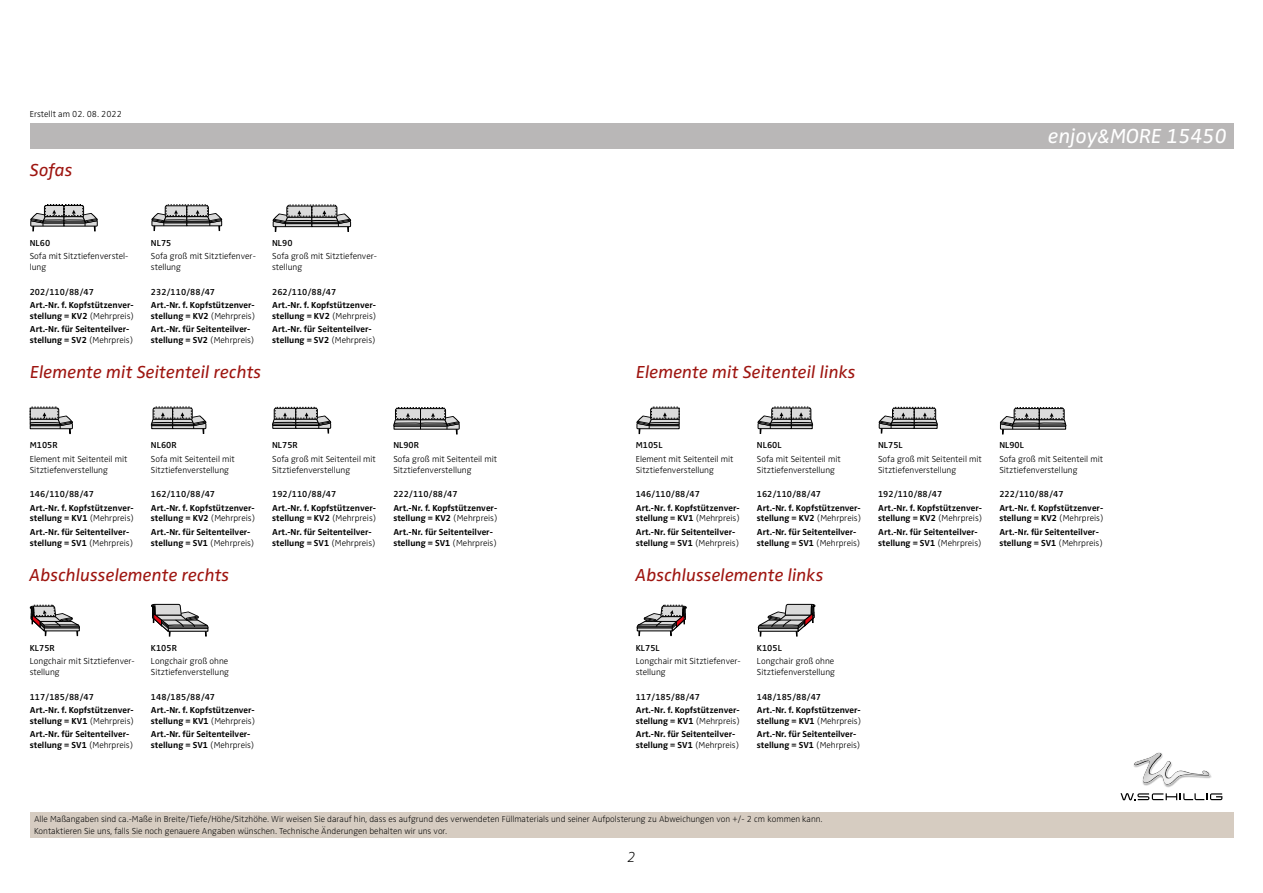
<style>
.page{position:relative;width:1263px;height:893px;background:#fff}
.page>*{position:absolute;margin:0;border:0;box-sizing:border-box;transform-origin:0 0}
.t1{font:italic 21px "Zwo Pro";color:#fff}
.t2{font:italic 18px "Zwo Pro";color:#9e1510}
.t3{font:italic 300 expanded 15px "Zwo Pro";color:#000}
.t4{font:700 9px/10.8px "Zwo Pro";color:#000}
.t5{font:300 9px/10.8px "Zwo Pro";color:#000}
.t6{font:600 9px "Zwo Pro";color:#000}
.t7{font:300 expanded 9px/12px "Zwo Pro";color:#000}
.s1{font-weight:300}
</style>
<div class="page">
<div style="left:30px;top:123px;width:1203px;height:26px;background:#b9b7b7"></div>
<div style="left:30px;top:812px;width:1203px;height:26px;background:#d6ccc1"></div>
<svg style="left:30px;top:204px;width:68px;height:27px"></svg>
<svg style="left:152px;top:205px;width:70px;height:26px"></svg>
<svg style="left:273px;top:205px;width:78px;height:27px"></svg>
<svg style="left:30px;top:407px;width:43px;height:27px"></svg>
<svg style="left:151px;top:407px;width:55px;height:27px"></svg>
<svg style="left:272px;top:407px;width:59px;height:26px"></svg>
<svg style="left:393px;top:407px;width:66px;height:27px"></svg>
<svg style="left:637px;top:407px;width:42px;height:27px"></svg>
<svg style="left:758px;top:407px;width:55px;height:27px"></svg>
<svg style="left:879px;top:407px;width:59px;height:26px"></svg>
<svg style="left:1000px;top:407px;width:66px;height:27px"></svg>
<svg style="left:30px;top:605px;width:50px;height:31px"></svg>
<svg style="left:151px;top:604px;width:57px;height:32px"></svg>
<svg style="left:637px;top:605px;width:49px;height:31px"></svg>
<svg style="left:758px;top:604px;width:57px;height:32px"></svg>
<img style="left:1144px;top:776px;width:68px;height:12px">
<svg style="left:1133px;top:752px;width:78px;height:33px"></svg>
<img style="left:1134px;top:753px;width:75px;height:31px">
<svg style="left:1120px;top:793px;width:102px;height:7px"></svg>
<p class="t5" style="left:30px;top:109px;width:94px">Erstellt am 02. 08. 2022</p>
<h2 class="t2" style="left:30px;top:159px;width:44px">Sofas</h2>
<p class="t6" style="left:30px;top:237px;width:22px">NL60</p>
<p class="t5" style="left:30px;top:251px;width:100px">Sofa mit Sitztiefenverstel&shy;lung</p>
<p class="t4" style="left:30px;top:300px;width:106px">Art.-Nr. f. Kopfstützenver&shy;stellung = KV2 <span class="s1">(Mehrpreis)</span></p>
<p class="t4" style="left:30px;top:324px;width:105px">Art.-Nr. für Seitenteilver&shy;stellung = SV2 <span class="s1">(Mehrpreis)</span></p>
<p class="t6" style="left:30px;top:286px;width:66px">202/110/88/47</p>
<p class="t6" style="left:151px;top:237px;width:22px">NL75</p>
<p class="t5" style="left:151px;top:251px;width:106px">Sofa groß mit Sitztiefenver&shy;stellung</p>
<p class="t4" style="left:151px;top:300px;width:106px">Art.-Nr. f. Kopfstützenver&shy;stellung = KV2 <span class="s1">(Mehrpreis)</span></p>
<p class="t4" style="left:151px;top:324px;width:105px">Art.-Nr. für Seitenteilver&shy;stellung = SV2 <span class="s1">(Mehrpreis)</span></p>
<p class="t6" style="left:151px;top:286px;width:66px">232/110/88/47</p>
<p class="t6" style="left:272px;top:237px;width:22px">NL90</p>
<p class="t5" style="left:272px;top:251px;width:106px">Sofa groß mit Sitztiefenver&shy;stellung</p>
<p class="t4" style="left:272px;top:300px;width:106px">Art.-Nr. f. Kopfstützenver&shy;stellung = KV2 <span class="s1">(Mehrpreis)</span></p>
<p class="t4" style="left:272px;top:324px;width:105px">Art.-Nr. für Seitenteilver&shy;stellung = SV2 <span class="s1">(Mehrpreis)</span></p>
<p class="t6" style="left:272px;top:286px;width:66px">262/110/88/47</p>
<h2 class="t2" style="left:30px;top:362px;width:233px">Elemente mit Seitenteil rechts</h2>
<h2 class="t2" style="left:636px;top:362px;width:221px">Elemente mit Seitenteil links</h2>
<h1 class="t1" style="left:1048px;top:124px;width:180px">enjoy&amp;MORE 15450</h1>
<p class="t6" style="left:30px;top:440px;width:29px">M105R</p>
<p class="t5" style="left:30px;top:454px;width:99px">Element mit Seitenteil mit<br>Sitztiefenverstellung</p>
<p class="t4" style="left:30px;top:502px;width:106px">Art.-Nr. f. Kopfstützenver&shy;stellung = KV1 <span class="s1">(Mehrpreis)</span></p>
<p class="t4" style="left:30px;top:527px;width:105px">Art.-Nr. für Seitenteilver&shy;stellung = SV1 <span class="s1">(Mehrpreis)</span></p>
<p class="t6" style="left:30px;top:489px;width:66px">146/110/88/47</p>
<p class="t6" style="left:151px;top:440px;width:27px">NL60R</p>
<p class="t5" style="left:151px;top:454px;width:85px">Sofa mit Seitenteil mit<br>Sitztiefenverstellung</p>
<p class="t4" style="left:151px;top:502px;width:106px">Art.-Nr. f. Kopfstützenver&shy;stellung = KV2 <span class="s1">(Mehrpreis)</span></p>
<p class="t4" style="left:151px;top:527px;width:105px">Art.-Nr. für Seitenteilver&shy;stellung = SV1 <span class="s1">(Mehrpreis)</span></p>
<p class="t6" style="left:151px;top:489px;width:66px">162/110/88/47</p>
<p class="t6" style="left:272px;top:440px;width:27px">NL75R</p>
<p class="t5" style="left:272px;top:454px;width:105px">Sofa groß mit Seitenteil mit<br>Sitztiefenverstellung</p>
<p class="t4" style="left:272px;top:502px;width:106px">Art.-Nr. f. Kopfstützenver&shy;stellung = KV2 <span class="s1">(Mehrpreis)</span></p>
<p class="t4" style="left:272px;top:527px;width:105px">Art.-Nr. für Seitenteilver&shy;stellung = SV1 <span class="s1">(Mehrpreis)</span></p>
<p class="t6" style="left:272px;top:489px;width:66px">192/110/88/47</p>
<p class="t6" style="left:393px;top:440px;width:27px">NL90R</p>
<p class="t5" style="left:393px;top:454px;width:105px">Sofa groß mit Seitenteil mit<br>Sitztiefenverstellung</p>
<p class="t4" style="left:393px;top:502px;width:106px">Art.-Nr. f. Kopfstützenver&shy;stellung = KV2 <span class="s1">(Mehrpreis)</span></p>
<p class="t4" style="left:393px;top:527px;width:105px">Art.-Nr. für Seitenteilver&shy;stellung = SV1 <span class="s1">(Mehrpreis)</span></p>
<p class="t6" style="left:393px;top:489px;width:66px">222/110/88/47</p>
<p class="t6" style="left:636px;top:440px;width:28px">M105L</p>
<p class="t5" style="left:636px;top:454px;width:99px">Element mit Seitenteil mit<br>Sitztiefenverstellung</p>
<p class="t4" style="left:636px;top:502px;width:106px">Art.-Nr. f. Kopfstützenver&shy;stellung = KV1 <span class="s1">(Mehrpreis)</span></p>
<p class="t4" style="left:636px;top:527px;width:105px">Art.-Nr. für Seitenteilver&shy;stellung = SV1 <span class="s1">(Mehrpreis)</span></p>
<p class="t6" style="left:636px;top:489px;width:66px">146/110/88/47</p>
<p class="t6" style="left:757px;top:440px;width:26px">NL60L</p>
<p class="t5" style="left:757px;top:454px;width:85px">Sofa mit Seitenteil mit<br>Sitztiefenverstellung</p>
<p class="t4" style="left:757px;top:502px;width:106px">Art.-Nr. f. Kopfstützenver&shy;stellung = KV2 <span class="s1">(Mehrpreis)</span></p>
<p class="t4" style="left:757px;top:527px;width:105px">Art.-Nr. für Seitenteilver&shy;stellung = SV1 <span class="s1">(Mehrpreis)</span></p>
<p class="t6" style="left:757px;top:489px;width:66px">162/110/88/47</p>
<p class="t6" style="left:878px;top:440px;width:26px">NL75L</p>
<p class="t5" style="left:878px;top:454px;width:105px">Sofa groß mit Seitenteil mit<br>Sitztiefenverstellung</p>
<p class="t4" style="left:878px;top:502px;width:106px">Art.-Nr. f. Kopfstützenver&shy;stellung = KV2 <span class="s1">(Mehrpreis)</span></p>
<p class="t4" style="left:878px;top:527px;width:105px">Art.-Nr. für Seitenteilver&shy;stellung = SV1 <span class="s1">(Mehrpreis)</span></p>
<p class="t6" style="left:878px;top:489px;width:66px">192/110/88/47</p>
<p class="t6" style="left:999px;top:440px;width:26px">NL90L</p>
<p class="t5" style="left:999px;top:454px;width:105px">Sofa groß mit Seitenteil mit<br>Sitztiefenverstellung</p>
<p class="t4" style="left:999px;top:502px;width:106px">Art.-Nr. f. Kopfstützenver&shy;stellung = KV2 <span class="s1">(Mehrpreis)</span></p>
<p class="t4" style="left:999px;top:527px;width:105px">Art.-Nr. für Seitenteilver&shy;stellung = SV1 <span class="s1">(Mehrpreis)</span></p>
<p class="t6" style="left:999px;top:489px;width:66px">222/110/88/47</p>
<h2 class="t2" style="left:29px;top:564px;width:202px">Abschlusselemente rechts</h2>
<h2 class="t2" style="left:635px;top:564px;width:190px">Abschlusselemente links</h2>
<p class="t6" style="left:30px;top:642px;width:27px">KL75R</p>
<p class="t5" style="left:30px;top:656px;width:107px">Longchair mit Sitztiefenver&shy;stellung</p>
<p class="t4" style="left:30px;top:705px;width:106px">Art.-Nr. f. Kopfstützenver&shy;stellung = KV1 <span class="s1">(Mehrpreis)</span></p>
<p class="t4" style="left:30px;top:729px;width:105px">Art.-Nr. für Seitenteilver&shy;stellung = SV1 <span class="s1">(Mehrpreis)</span></p>
<p class="t6" style="left:30px;top:691px;width:66px">117/185/88/47</p>
<p class="t6" style="left:151px;top:642px;width:27px">K105R</p>
<p class="t5" style="left:151px;top:656px;width:80px">Longchair groß ohne<br>Sitztiefenverstellung</p>
<p class="t4" style="left:151px;top:705px;width:106px">Art.-Nr. f. Kopfstützenver&shy;stellung = KV1 <span class="s1">(Mehrpreis)</span></p>
<p class="t4" style="left:151px;top:729px;width:105px">Art.-Nr. für Seitenteilver&shy;stellung = SV1 <span class="s1">(Mehrpreis)</span></p>
<p class="t6" style="left:151px;top:691px;width:66px">148/185/88/47</p>
<p class="t6" style="left:636px;top:642px;width:26px">KL75L</p>
<p class="t5" style="left:636px;top:656px;width:107px">Longchair mit Sitztiefenver&shy;stellung</p>
<p class="t4" style="left:636px;top:705px;width:106px">Art.-Nr. f. Kopfstützenver&shy;stellung = KV1 <span class="s1">(Mehrpreis)</span></p>
<p class="t4" style="left:636px;top:729px;width:105px">Art.-Nr. für Seitenteilver&shy;stellung = SV1 <span class="s1">(Mehrpreis)</span></p>
<p class="t6" style="left:636px;top:691px;width:66px">117/185/88/47</p>
<p class="t6" style="left:757px;top:642px;width:26px">K105L</p>
<p class="t5" style="left:757px;top:656px;width:80px">Longchair groß ohne<br>Sitztiefenverstellung</p>
<p class="t4" style="left:757px;top:705px;width:106px">Art.-Nr. f. Kopfstützenver&shy;stellung = KV1 <span class="s1">(Mehrpreis)</span></p>
<p class="t4" style="left:757px;top:729px;width:105px">Art.-Nr. für Seitenteilver&shy;stellung = SV1 <span class="s1">(Mehrpreis)</span></p>
<p class="t6" style="left:757px;top:691px;width:66px">148/185/88/47</p>
<p class="t7" style="left:34px;top:814px;width:790px">Alle Maßangaben sind ca.-Maße in Breite/Tiefe/Höhe/Sitzhöhe. Wir weisen Sie darauf hin, dass es aufgrund des verwendeten Füllmaterials und seiner Aufpolsterung zu Abweichungen von +/- 2 cm kommen kann.<br>Kontaktieren Sie uns, falls Sie noch genauere Angaben wünschen. Technische Änderungen behalten wir uns vor.</p>
<h3 class="t3" style="left:627px;top:848px;width:10px">2</h3>
</div>
